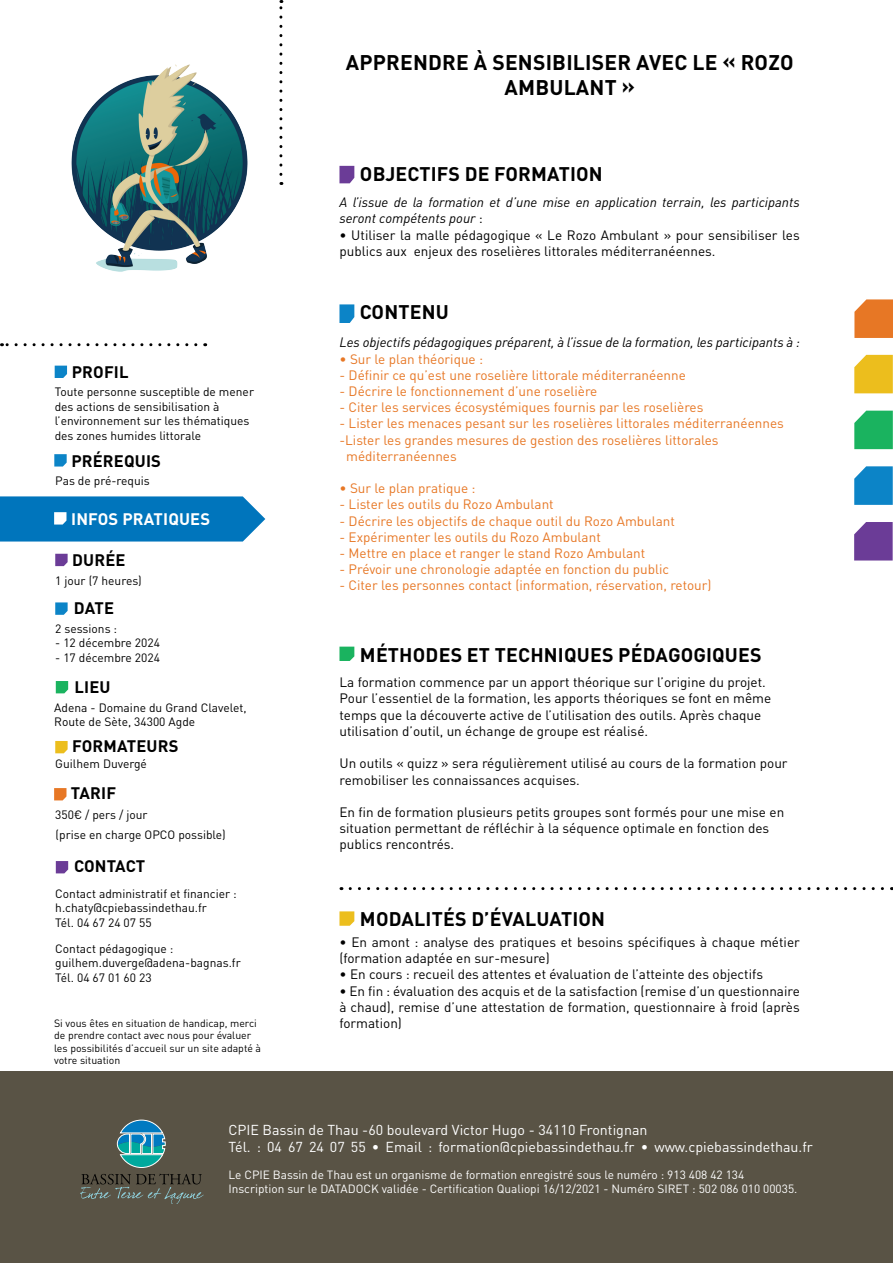
<style>
.page{position:relative;width:893px;height:1263px;background:#fff}
.page>*{position:absolute;margin:0;border:0;box-sizing:border-box;transform-origin:0 0}
.t1{font:700 21px/25.2px "DINOT";letter-spacing:.01em;color:#000;text-align:center}
.t2{font:700 19.5px "DINOT";letter-spacing:.01em;color:#000}
.t3{font:700 16.5px "DINOT";letter-spacing:.01em;color:#000}
.t4{font:700 16.5px "DINOT";color:#fff}
.t5{font:14.25px/17.1px "DINOT";color:#fff}
.t6{font:13.5px/16.2px "DINOT";color:#000}
.t7{font:13.5px "DINOT";color:#e77725}
.t8{font:italic 13.5px/16.5px "DINOT";color:#000}
.t9{font:12px/14.4px "DINOT";color:#000}
.t10{font:11.85px/14.2px "DINOT";color:#fff}
.t11{font:10.5px/12.6px "DINOT";color:#000}
.s1{font-style:normal}
</style>
<div class="page">
<svg style="left:339px;top:166px;width:15px;height:17px"></svg>
<svg style="left:339px;top:304px;width:15px;height:19px"></svg>
<svg style="left:55px;top:366px;width:12px;height:12px"></svg>
<svg style="left:55px;top:554px;width:13px;height:12px"></svg>
<svg style="left:55px;top:602px;width:13px;height:13px"></svg>
<svg style="left:56px;top:681px;width:12px;height:12px"></svg>
<svg style="left:55px;top:741px;width:13px;height:12px"></svg>
<svg style="left:54px;top:788px;width:12px;height:12px"></svg>
<svg style="left:56px;top:861px;width:12px;height:12px"></svg>
<svg style="left:339px;top:647px;width:15px;height:14px"></svg>
<svg style="left:339px;top:911px;width:15px;height:15px"></svg>
<svg style="left:2px;top:343px;width:194px;height:3px"></svg>
<svg style="left:279px;top:0;width:3px;height:174px"></svg>
<svg style="left:341px;top:887px;width:541px;height:3px"></svg>
<svg style="left:0;top:496px;width:265px;height:45px;background:#0f7dc0"></svg>
<div style="left:0;top:1071px;width:893px;height:192px;background:#595345"></div>
<svg style="left:854px;top:522px;width:39px;height:38px"></svg>
<svg style="left:854px;top:466px;width:39px;height:39px;background:#1d8ccb"></svg>
<svg style="left:854px;top:411px;width:39px;height:38px"></svg>
<svg style="left:854px;top:355px;width:39px;height:38px"></svg>
<svg style="left:854px;top:299px;width:39px;height:39px;background:#e88034"></svg>
<svg style="left:80px;top:1120px;width:124px;height:84px"></svg>
<svg style="left:54px;top:454px;width:13px;height:12px"></svg>
<img style="left:71px;top:64px;width:177px;height:208px">
<h1 class="t1" style="left:346px;top:49px;width:449px">APPRENDRE À SENSIBILISER AVEC LE « ROZO<br>AMBULANT »</h1>
<p class="t3" style="left:72px;top:361px;width:11px">PRO</p>
<p class="t3" style="left:104px;top:361px;width:18px">FIL</p>
<p class="t9" style="left:55px;top:384px;width:201px">Toute personne susceptible de mener des actions de sensibilisation à l’environnement sur les thématiques des zones humides littorale</p>
<p class="t3" style="left:71px;top:450px;width:90px">PRÉREQUIS</p>
<p class="t9" style="left:55px;top:473px;width:96px">Pas de pré-requis</p>
<p class="t4" style="left:71px;top:508px;width:61px">IN FOS PRATI</p>
<p class="t4" style="left:168px;top:508px;width:43px">QUES</p>
<p class="t3" style="left:72px;top:549px;width:55px">DURÉE</p>
<p class="t9" style="left:55px;top:573px;width:88px">1 jour (7 heures)</p>
<p class="t3" style="left:74px;top:597px;width:42px">DATE</p>
<p class="t9" style="left:55px;top:621px;width:63px">2 sessions :</p>
<p class="t9" style="left:55px;top:635px;width:106px">- 12 décembre 2024</p>
<p class="t9" style="left:55px;top:650px;width:106px">- 17 décembre 2024</p>
<p class="t3" style="left:74px;top:676px;width:10px">LIEU</p>
<p class="t9" style="left:54px;top:700px;width:194px">Adena - Domaine du Grand Clavelet,<br>Route de Sète, 34300 Agde</p>
<p class="t3" style="left:72px;top:735px;width:76px">FORMATEUR</p>
<p class="t3" style="left:169px;top:735px;width:11px">S</p>
<p class="t9" style="left:55px;top:756px;width:93px">Guilhem Duvergé</p>
<p class="t3" style="left:71px;top:782px;width:10px">TARI</p>
<p class="t3" style="left:106px;top:782px;width:11px">F</p>
<p class="t9" style="left:55px;top:807px;width:94px">350€ / pers / jour</p>
<p class="t9" style="left:56px;top:827px;width:172px">(prise en charge OPCO possible)</p>
<p class="t3" style="left:74px;top:855px;width:11px">CONTACT</p>
<p class="t9" style="left:55px;top:886px;width:183px">Contact administratif et financier : h.chaty@cpiebassindethau.fr<br>Tél. 04 67 24 07 55</p>
<p class="t9" style="left:55px;top:941px;width:187px">Contact pédagogique : guilhem.duverge@adena-bagnas.fr<br>Tél. 04 67 01 60 23</p>
<p class="t11" style="left:54px;top:1016px;width:208px">Si vous êtes en situation de handicap, merci de prendre contact avec nous pour évaluer les possibilités d’accueil sur un site adapté à votre situation</p>
<h2 class="t2" style="left:360px;top:160px;width:159px">OBJECTIFS DE FORMATION</h2>
<p class="t8" style="left:339px;top:193px;width:462px">A l’issue de la formation et d’une mise en application terrain, les participants seront compétents pour <span class="s1">:</span></p>
<p class="t6" style="left:339px;top:226px;width:462px">• Utiliser la malle pédagogique « Le Rozo Ambulant » pour sensibiliser les publics aux enjeux des roselières littorales méditerranéennes.</p>
<h2 class="t2" style="left:360px;top:299px;width:14px">CONTENU</h2>
<p class="t8" style="left:339px;top:334px;width:462px">Les objectifs pédagogiques préparent, à l’issue de la formation, les participants à :</p>
<p class="t7" style="left:339px;top:349px;width:145px">• Sur le plan théorique :</p>
<p class="t7" style="left:339px;top:366px;width:348px">- Définir ce qu’est une roselière littorale méditerranéenne</p>
<p class="t7" style="left:339px;top:382px;width:259px">- Décrire le fonctionnement d’une roselière</p>
<p class="t7" style="left:339px;top:398px;width:365px">- Citer les services écosystémiques fournis par les roselières</p>
<p class="t7" style="left:339px;top:414px;width:446px">- Lister les menaces pesant sur les roselières littorales méditerranéennes</p>
<p class="t7" style="left:339px;top:430px;width:381px">-Lister les grandes mesures de gestion des roselières littorales</p>
<p class="t7" style="left:346px;top:447px;width:112px">méditerranéennes</p>
<p class="t7" style="left:339px;top:479px;width:138px">• Sur le plan pratique :</p>
<p class="t7" style="left:339px;top:495px;width:216px">- Lister les outils du Rozo Ambulant</p>
<p class="t7" style="left:339px;top:511px;width:337px">- Décrire les objectifs de chaque outil du Rozo Ambulant</p>
<p class="t7" style="left:339px;top:528px;width:263px">- Expérimenter les outils du Rozo Ambulant</p>
<p class="t7" style="left:339px;top:544px;width:307px">- Mettre en place et ranger le stand Rozo Ambulant</p>
<p class="t7" style="left:339px;top:560px;width:331px">- Prévoir une chronologie adaptée en fonction du public</p>
<p class="t7" style="left:339px;top:576px;width:374px">- Citer les personnes contact (information, réservation, retour)</p>
<h2 class="t2" style="left:360px;top:641px;width:14px">MÉT</h2>
<h2 class="t2" style="left:399px;top:641px;width:27px">HODE</h2>
<h2 class="t2" style="left:451px;top:641px;width:181px">S ET TECHNIQUES PÉDA</h2>
<h2 class="t2" style="left:668px;top:641px;width:95px">GOGIQUES</h2>
<p class="t6" style="left:339px;top:674px;width:433px">La formation commence par un apport théorique sur l’origine du projet.<br>Pour l’essentiel de la formation, les apports théoriques se font en même temps que la découverte active de l’utilisation des outils. Après chaque utilisation d’outil, un échange de groupe est réalisé.</p>
<p class="t6" style="left:339px;top:755px;width:450px">Un outils « quizz » sera régulièrement utilisé au cours de la formation pour remobiliser les connaissances acquises.</p>
<p class="t6" style="left:339px;top:803px;width:446px">En fin de formation plusieurs petits groupes sont formés pour une mise en situation permettant de réfléchir à la séquence optimale en fonction des publics rencontrés.</p>
<h2 class="t2" style="left:360px;top:906px;width:13px">MODALITÉ</h2>
<h2 class="t2" style="left:455px;top:906px;width:47px">S D’ÉVALUATION</h2>
<p class="t6" style="left:339px;top:933px;width:462px">• En amont : analyse des pratiques et besoins spécifiques à chaque métier (formation adaptée en sur-mesure)</p>
<p class="t6" style="left:339px;top:966px;width:425px">• En cours : recueil des attentes et évaluation de l’atteinte des objectifs</p>
<p class="t6" style="left:339px;top:982px;width:462px;text-align:justify">• En fin : évaluation des acquis et de la satisfaction (remise d’un questionnaire à chaud), remise d’une attestation de formation, questionnaire à froid (après formation)</p>
<p class="t5" style="left:228px;top:1120px;width:586px">CPIE Bassin de Thau -60 boulevard Victor Hugo - 34110 Frontignan<br>Tél. : 04 67 24 07 55 • Email : formation@cpiebassindethau.fr • www.cpiebassindethau.fr</p>
<p class="t10" style="left:228px;top:1167px;width:570px">Le CPIE Bassin de Thau est un organisme de formation enregistré sous le numéro : 913 408 42 134<br>Inscription sur le DATADOCK validée - Certification Qualiopi 16/12/2021 - Numéro SIRET : 502 086 010 00035.</p>
</div>
